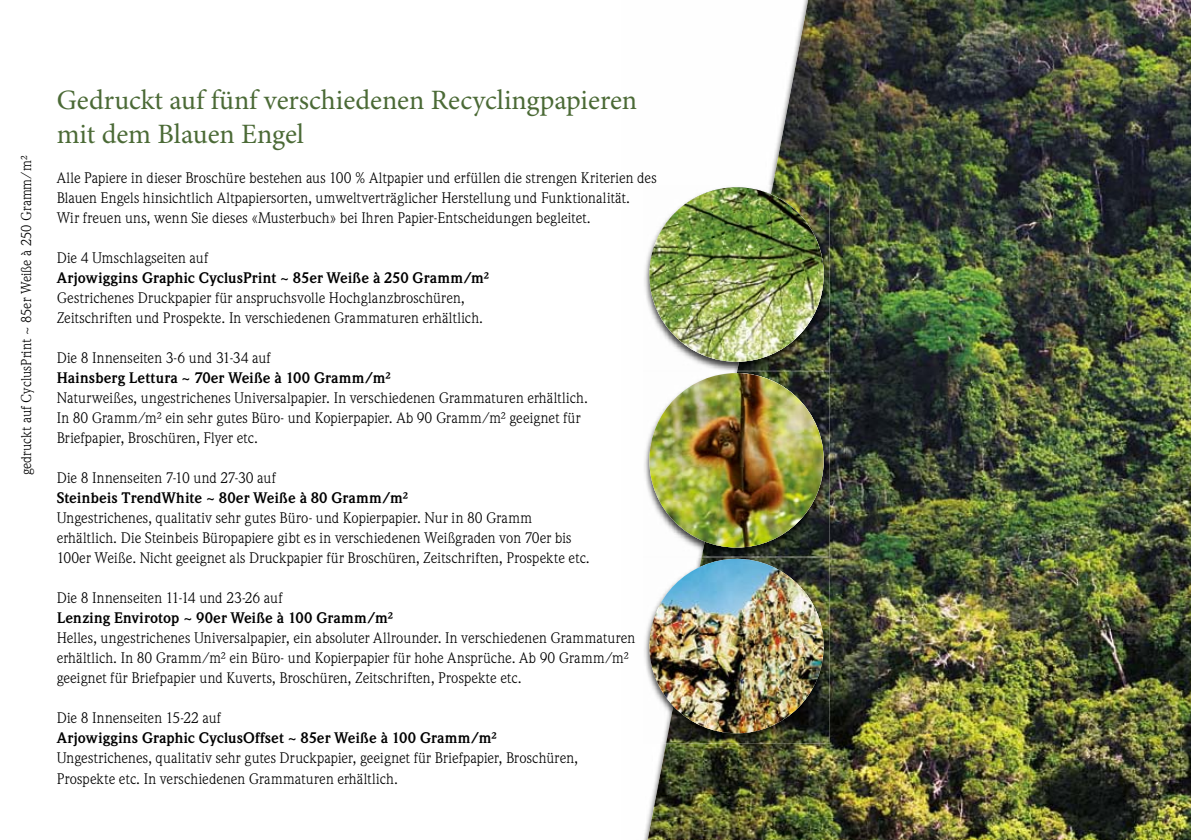
<style>
.page{position:relative;width:1191px;height:840px;background:#fff}
.page>*{position:absolute;margin:0;border:0;box-sizing:border-box;transform-origin:0 0}
.t1{font:28px/33.6px "Minion Pro";color:#4b6a36}
.t2{font:15px/20px "Weidemann";letter-spacing:.005em;color:#000}
.t3{font:700 15px "Weidemann";letter-spacing:.01em;color:#000}
.t4{font:14px "Weidemann Std";color:#000}
</style>
<div class="page">
<img style="left:647px;top:0;width:544px;height:839px">
<img style="left:647px;top:361px;width:90px;height:9px">
<img style="left:737px;top:185px;width:92px;height:185px">
<img style="left:644px;top:185px;width:179px;height:176px">
<img style="left:649px;top:187px;width:174px;height:174px;border-radius:87px">
<img style="left:644px;top:370px;width:57px;height:186px">
<img style="left:701px;top:370px;width:128px;height:186px">
<img style="left:745px;top:388px;width:78px;height:159px">
<img style="left:649px;top:373px;width:78px;height:174px">
<img style="left:649px;top:373px;width:174px;height:174px;border-radius:87px">
<img style="left:644px;top:556px;width:22px;height:186px">
<img style="left:666px;top:556px;width:163px;height:186px">
<img style="left:649px;top:558px;width:174px;height:175px;border-radius:87px">
<p class="t4" style="left:18px;top:475px;width:321px;rotate:-90deg">gedruckt auf CyclusPrint ~ 85er Weiße à 250 Gramm/m²</p>
<h1 class="t1" style="left:57px;top:84px;width:582px">Gedruckt auf fünf verschiedenen Recyclingpapieren mit dem Blauen Engel</h1>
<p class="t2" style="left:57px;top:167px;width:601px">Alle Papiere in dieser Broschüre bestehen aus 100 % Altpapier und erfüllen die strengen Kriterien des<br>Blauen Engels hinsichtlich Altpapiersorten, umweltverträglicher Herstellung und Funktionalität.<br>Wir freuen uns, wenn Sie dieses «Musterbuch» bei Ihren Papier-Entscheidungen begleitet.</p>
<p class="t2" style="left:57px;top:247px;width:153px">Die 4 Umschlagseiten auf</p>
<p class="t3" style="left:57px;top:269px;width:434px">Arjowiggins Graphic CyclusPrint ~ 85er Weiße à 250 Gramm/m²</p>
<p class="t2" style="left:57px;top:287px;width:428px">Gestrichenes Druckpapier für anspruchsvolle Hochglanzbroschüren,<br>Zeitschriften und Prospekte. In verschiedenen Grammaturen erhältlich.</p>
<p class="t2" style="left:57px;top:347px;width:215px">Die 8 Innenseiten 3-6 und 31-34 auf</p>
<p class="t3" style="left:57px;top:369px;width:335px">Hainsberg Lettura ~ 70er Weiße à 100 Gramm/m²</p>
<p class="t2" style="left:57px;top:387px;width:533px">Naturweißes, ungestrichenes Universalpapier. In verschiedenen Grammaturen erhältlich.<br>In 80 Gramm/m² ein sehr gutes Büro- und Kopierpapier. Ab 90 Gramm/m² geeignet für<br>Briefpapier, Broschüren, Flyer etc.</p>
<p class="t2" style="left:57px;top:467px;width:220px">Die 8 Innenseiten 7-10 und 27-30 auf</p>
<p class="t3" style="left:57px;top:489px;width:353px">Steinbeis TrendWhite ~ 80er Weiße à 80 Gramm/m²</p>
<p class="t2" style="left:57px;top:507px;width:534px">Ungestrichenes, qualitativ sehr gutes Büro- und Kopierpapier. Nur in 80 Gramm erhältlich. Die Steinbeis Büropapiere gibt es in verschiedenen Weißgraden von 70er bis<br>100er Weiße. Nicht geeignet als Druckpapier für Broschüren, Zeitschriften, Prospekte etc.</p>
<p class="t2" style="left:57px;top:587px;width:227px">Die 8 Innenseiten 11-14 und 23-26 auf</p>
<p class="t3" style="left:57px;top:609px;width:338px">Lenzing Envirotop ~ 90er Weiße à 100 Gramm/m²</p>
<p class="t2" style="left:57px;top:627px;width:580px">Helles, ungestrichenes Universalpapier, ein absoluter Allrounder. In verschiedenen Grammaturen erhältlich. In 80 Gramm/m² ein Büro- und Kopierpapier für hohe Ansprüche. Ab 90 Gramm/m² geeignet für Briefpapier und Kuverts, Broschüren, Zeitschriften, Prospekte etc.</p>
<p class="t2" style="left:57px;top:707px;width:165px">Die 8 Innenseiten 15-22 auf</p>
<p class="t3" style="left:57px;top:729px;width:441px">Arjowiggins Graphic CyclusOffset ~ 85er Weiße à 100 Gramm/m²</p>
<p class="t2" style="left:57px;top:747px;width:523px">Ungestrichenes, qualitativ sehr gutes Druckpapier, geeignet für Briefpapier, Broschüren,<br>Prospekte etc. In verschiedenen Grammaturen erhältlich.</p>
</div>
